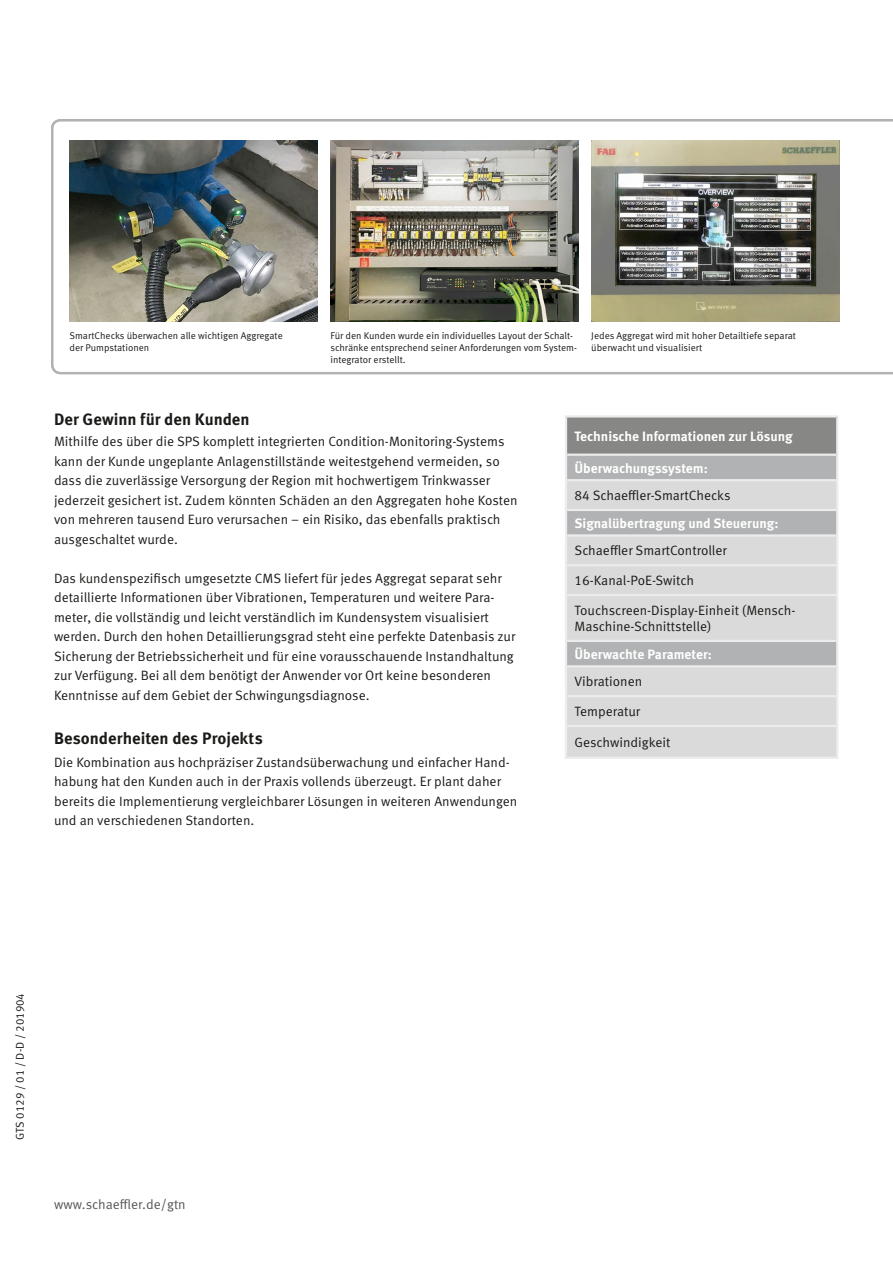
<style>
.page{position:relative;width:893px;height:1263px;background:#fff}
.page>*{position:absolute;margin:0;border:0;box-sizing:border-box;transform-origin:0 0}
.t1{font:700 16.5px "Schaeffler Meta";color:#1a1a18}
.t2{font:13.5px/19.5px "Schaeffler Meta";color:#1a1a18}
.t3{font:700 13.5px "Schaeffler Meta";color:#fff}
.t4{font:13.5px "Schaeffler Meta";color:#565656}
.t5{font:11.25px "Schaeffler Meta";color:#1a1a18}
.t6{font:9.75px/12px "Schaeffler Meta";color:#1a1a18}
</style>
<div class="page">
<svg style="left:51px;top:119px;width:842px;height:256px"></svg>
<img style="left:69px;top:140px;width:249px;height:181px">
<img style="left:330px;top:140px;width:248px;height:181px">
<img style="left:591px;top:140px;width:248px;height:181px">
<div style="left:566px;top:416px;width:271px;height:39px;background:#878786"></div>
<div style="left:567px;top:456px;width:269px;height:23px;background:#b1b2b3"></div>
<svg style="left:567px;top:481px;width:269px;height:276px;background:#d1d1d1"></svg>
<svg style="left:567px;top:566px;width:269px;height:159px;background:#d3d4d4"></svg>
<hr style="left:567px;top:454px;width:269px;height:2px;background:#ececed">
<hr style="left:567px;top:479px;width:269px;height:2px;background:#ececed">
<hr style="left:567px;top:509px;width:269px;height:2px;background:#ececed">
<hr style="left:567px;top:534px;width:269px;height:3px;background:#ececed">
<hr style="left:567px;top:564px;width:269px;height:2px;background:#ececed">
<hr style="left:567px;top:594px;width:269px;height:2px;background:#ececed">
<hr style="left:567px;top:640px;width:269px;height:2px;background:#ececed">
<hr style="left:567px;top:665px;width:269px;height:2px;background:#ececed">
<hr style="left:567px;top:695px;width:269px;height:2px;background:#ececed">
<hr style="left:567px;top:725px;width:269px;height:2px;background:#ececed">
<hr style="left:565px;top:757px;width:273px;height:2px;background:#ececed">
<hr style="left:565px;top:415px;width:273px;height:2px;background:#ececed">
<hr style="left:565px;top:417px;width:2px;height:38px;background:#ececed">
<hr style="left:836px;top:417px;width:2px;height:38px;background:#ececed">
<hr style="left:565px;top:455px;width:2px;height:25px;background:#ececed">
<hr style="left:836px;top:455px;width:2px;height:25px;background:#ececed">
<hr style="left:565px;top:480px;width:2px;height:30px;background:#ececed">
<hr style="left:836px;top:480px;width:2px;height:30px;background:#ececed">
<hr style="left:565px;top:510px;width:2px;height:25px;background:#ececed">
<hr style="left:836px;top:510px;width:2px;height:25px;background:#ececed">
<hr style="left:565px;top:535px;width:2px;height:30px;background:#ececed">
<hr style="left:836px;top:535px;width:2px;height:30px;background:#ececed">
<hr style="left:565px;top:565px;width:2px;height:30px;background:#ececed">
<hr style="left:836px;top:565px;width:2px;height:30px;background:#ececed">
<hr style="left:565px;top:595px;width:2px;height:46px;background:#ececed">
<hr style="left:836px;top:595px;width:2px;height:46px;background:#ececed">
<hr style="left:565px;top:641px;width:2px;height:25px;background:#ececed">
<hr style="left:836px;top:641px;width:2px;height:25px;background:#ececed">
<hr style="left:565px;top:666px;width:2px;height:30px;background:#ececed">
<hr style="left:836px;top:666px;width:2px;height:30px;background:#ececed">
<hr style="left:565px;top:696px;width:2px;height:30px;background:#ececed">
<hr style="left:836px;top:696px;width:2px;height:30px;background:#ececed">
<hr style="left:565px;top:726px;width:2px;height:31px;background:#ececed">
<hr style="left:836px;top:726px;width:2px;height:31px;background:#ececed">
<p class="t6" style="left:69px;top:330px;width:215px">SmartChecks überwachen alle wichtigen Aggregate der Pumpstationen</p>
<p class="t6" style="left:591px;top:330px;width:206px">Jedes Aggregat wird mit hoher Detailtiefe separat überwacht und visualisiert</p>
<p class="t6" style="left:330px;top:330px;width:248px">Für den Kunden wurde ein individuelles Layout der Schalt&shy;schränke entsprechend seiner Anforderungen vom System&shy;integrator erstellt.</p>
<p class="t1" style="left:54px;top:408px;width:197px">Der Gewinn für den Kunden</p>
<p class="t2" style="left:54px;top:432px;width:465px">Mithilfe des über die SPS komplett integrierten Condition-Monitoring-Systems kann der Kunde ungeplante Anlagenstillstände weitestgehend vermeiden, so dass die zuverlässige Versorgung der Region mit hochwertigem Trinkwasser jederzeit gesichert ist. Zudem könnten Schäden an den Aggregaten hohe Kosten von mehreren tausend Euro verursachen – ein Risiko, das ebenfalls praktisch ausgeschaltet wurde.</p>
<p class="t2" style="left:54px;top:569px;width:463px">Das kundenspezifisch umgesetzte CMS liefert für jedes Aggregat separat sehr detaillierte Informationen über Vibrationen, Temperaturen und weitere Para&shy;meter, die vollständig und leicht verständlich im Kundensystem visualisiert werden. Durch den hohen Detaillierungsgrad steht eine perfekte Datenbasis zur Sicherung der Betriebssicherheit und für eine vorausschauende Instandhaltung zur Verfügung. Bei all dem benötigt der Anwender vor Ort keine besonderen Kenntnisse auf dem Gebiet der Schwingungsdiagnose.</p>
<p class="t1" style="left:54px;top:728px;width:210px">Besonderheiten des Projekts</p>
<p class="t2" style="left:54px;top:753px;width:465px">Die Kombination aus hochpräziser Zustandsüberwachung und einfacher Hand&shy;habung hat den Kunden auch in der Praxis vollends überzeugt. Er plant daher bereits die Implementierung vergleichbarer Lösungen in weiteren Anwendungen und an verschiedenen Standorten.</p>
<p class="t3" style="left:574px;top:427px;width:220px">Technische Informationen zur Lösung</p>
<p class="t3" style="left:574px;top:459px;width:135px">Überwachungssystem:</p>
<p class="t2" style="left:574px;top:486px;width:158px">84 Schaeffler-SmartChecks</p>
<p class="t3" style="left:574px;top:514px;width:205px">Signalübertragung und Steuerung:</p>
<p class="t2" style="left:574px;top:541px;width:154px">Schaeffler SmartController</p>
<p class="t2" style="left:574px;top:566px;width:223px;line-height:29.5px">16-Kanal-PoE-Switch<br>Touchscreen-Display-Einheit (Mensch-</p>
<p class="t2" style="left:574px;top:617px;width:138px">Maschine-Schnittstelle)</p>
<p class="t3" style="left:574px;top:645px;width:139px">Überwachte Parameter:</p>
<p class="t2" style="left:574px;top:672px;width:69px">Vibrationen</p>
<p class="t2" style="left:574px;top:702px;width:67px">Temperatur</p>
<p class="t2" style="left:574px;top:733px;width:97px">Geschwindigkeit</p>
<p class="t5" style="left:13px;top:1139px;width:148px;rotate:-90deg">GTS 0129 / 01 / D-D / 201904</p>
<p class="t4" style="left:54px;top:1196px;width:133px">www.schaeffler.de/gtn</p>
</div>
